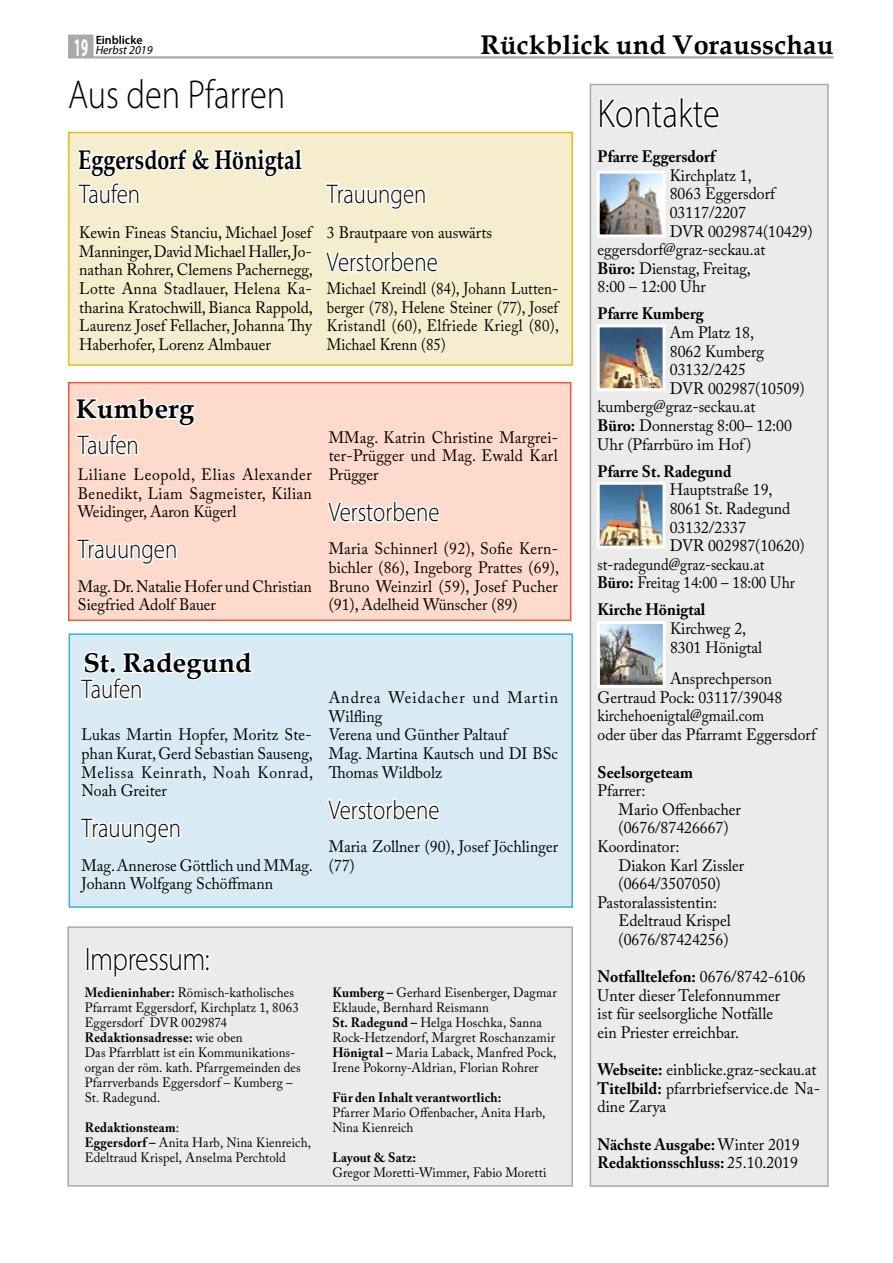
<style>
.page{position:relative;width:893px;height:1263px;background:#fff}
.page>*{position:absolute;margin:0;border:0;box-sizing:border-box;transform-origin:0 0}
.t1{font:300 40.5px "Myriad Pro";color:#000;scale:.85 1}
.t2{font:300 33px "Myriad Pro";letter-spacing:-.02em;color:#000;scale:.85 1}
.t3{font:300 27px "Myriad Pro";color:#000;scale:.85 1}
.t4{font:700 27px "Book Antiqua";letter-spacing:.005em;color:#000}
.t5{font:700 27px "Book Antiqua";letter-spacing:.005em;color:#000;scale:.79 1}
.t6{font:16.5px/18.6px "Adobe Caslon Pro";color:#000;scale:.95 1}
.t7{font:700 16.5px/18.6px "Adobe Caslon Pro";color:#000;scale:.95 1}
.t8{font:16.5px/18.6px "Adobe Caslon Pro";color:#000;text-align:justify;scale:.9 1}
.t9{font:16.5px "Adobe Caslon Pro";color:#000;scale:.89 1}
.t10{font:16.5px "Adobe Caslon Pro";color:#000;scale:.91 1}
.t11{font:13.5px/15px "Adobe Caslon Pro";letter-spacing:.01em;color:#000;scale:.95 1}
.t12{font:700 13.5px "Adobe Caslon Pro";letter-spacing:.015em;color:#000;scale:.95 1}
.t13{font:italic 12px/10.5px "Myriad Pro";color:#000}
.s1{font-weight:600;font-style:normal}
.s2{font-weight:700;font-style:normal;font-size:25.5px;color:#fff}
.s3{font-weight:700}
.s4{font-weight:400}
</style>
<div class="page">
<div style="left:590px;top:84px;width:239px;height:1103px;background:#ebebec;border:2px solid #a7a9ac"></div>
<img style="left:601px;top:328px;width:61px;height:59px">
<div style="left:597px;top:324px;width:69px;height:67px;border:3px solid #fff"></div>
<img style="left:601px;top:486px;width:61px;height:58px">
<div style="left:597px;top:482px;width:69px;height:66px;border:3px solid #fff"></div>
<img style="left:601px;top:625px;width:61px;height:59px">
<div style="left:597px;top:621px;width:69px;height:67px;border:3px solid #fff"></div>
<svg style="left:478px;top:56px;width:356px;height:248px"></svg>
<div style="left:68px;top:132px;width:505px;height:234px;background:#f6edcf;border:2px solid #dfbf1d"></div>
<div style="left:68px;top:382px;width:503px;height:239px;background:#fddacb;border:2px solid #f1583e"></div>
<div style="left:69px;top:633px;width:504px;height:275px;background:#d8ebf4;border:2px solid #35b3d7"></div>
<div style="left:67px;top:926px;width:506px;height:261px;background:#ebebec"></div>
<svg style="left:323px;top:131px;width:117px;height:254px"></svg>
<svg style="left:325px;top:500px;width:117px;height:136px"></svg>
<svg style="left:325px;top:798px;width:117px;height:165px"></svg>
<hr style="left:68px;top:56px;width:765px;height:3px;background:#a7a9ac">
<svg style="left:67px;top:34px;width:237px;height:1087px"></svg>
<p class="t13" style="left:74px;top:34px;width:80px;text-indent:22px"><span class="s1">Einblicke<br></span><span class="s2">19</span> Herbst 2019</p>
<h1 class="t1" style="left:68px;top:70px;width:257px">Aus den Pfarren</h1>
<h3 class="t5" style="left:78px;top:141px;width:285px">Eggersdorf &amp; Hönigtal</h3>
<h3 class="t3" style="left:79px;top:178px;width:73px">Taufen</h3>
<p class="t6" style="left:79px;top:223px;width:248px;text-align:justify">Kewin Fineas Stanciu, Michael Josef Manninger, David Michael Haller, Jo&shy;nathan Rohrer, Clemens Pachernegg, Lotte Anna Stadlauer, Helena Ka&shy;tharina Kratochwill, Bianca Rappold, Laurenz Josef Fellacher, Johanna Thy Haberhofer, Lorenz Almbauer</p>
<h3 class="t4" style="left:76px;top:390px;width:120px">Kumberg</h3>
<h3 class="t3" style="left:78px;top:429px;width:73px">Taufen</h3>
<p class="t6" style="left:78px;top:465px;width:248px;text-align:justify">Liliane Leopold, Elias Alexander Benedikt, Liam Sagmeister, Kilian Weidinger, Aaron Kügerl</p>
<h3 class="t3" style="left:78px;top:533px;width:119px">Trauungen</h3>
<p class="t6" style="left:78px;top:576px;width:248px">Mag. Dr. Natalie Hofer und Christian<br>Siegfried Adolf Bauer</p>
<h3 class="t4" style="left:84px;top:644px;width:170px">St. Radegund</h3>
<h3 class="t3" style="left:82px;top:673px;width:73px">Taufen</h3>
<p class="t6" style="left:82px;top:725px;width:245px;text-align:justify">Lukas Martin Hopfer, Moritz Ste&shy;phan Kurat, Gerd Sebastian Sauseng, Melissa Keinrath, Noah Konrad, Noah Greiter</p>
<h3 class="t3" style="left:82px;top:812px;width:119px">Trauungen</h3>
<p class="t6" style="left:82px;top:855px;width:245px">Mag. Annerose Göttlich und MMag.<br>Johann Wolfgang Schöffmann</p>
<h2 class="t2" style="left:85px;top:939px;width:149px">Impressum:</h2>
<p class="t11" style="left:85px;top:985px;width:229px"><span class="s3">Medieninhaber:</span> Römisch-katholisches Pfarramt Eggersdorf, Kirchplatz 1, 8063<br>Eggersdorf DVR 0029874<br><span class="s3">Redaktionsadresse:</span> wie oben<br>Das Pfarrblatt ist ein Kommunikations&shy;organ der röm. kath. Pfarrgemeinden des Pfarrverbands Eggersdorf – Kumberg – St. Radegund.</p>
<p class="t11" style="left:85px;top:1120px;width:240px"><span class="s3">Redaktionsteam</span>:<br><span class="s3">Eggersdorf –</span> Anita Harb, Nina Kienreich,<br>Edeltraud Krispel, Anselma Perchtold</p>
<h3 class="t4" style="left:481px;top:27px;width:354px">Rückblick und Vorausschau</h3>
<h3 class="t3" style="left:327px;top:177px;width:119px">Trauungen</h3>
<p class="t6" style="left:327px;top:223px;width:175px">3 Brautpaare von auswärts</p>
<h3 class="t3" style="left:327px;top:245px;width:132px">Verstorbene</h3>
<p class="t8" style="left:327px;top:279px;width:259px">Michael Kreindl (84), Johann Lutten&shy;berger (78), Helene Steiner (77), Josef Kristandl (60), Elfriede Kriegl (80), Michael Krenn (85)</p>
<p class="t6" style="left:329px;top:428px;width:243px;text-align:justify">MMag. Katrin Christine Margrei&shy;ter-Prügger und Mag. Ewald Karl Prügger</p>
<h3 class="t3" style="left:329px;top:496px;width:132px">Verstorbene</h3>
<p class="t6" style="left:329px;top:539px;width:244px;text-align:justify">Maria Schinnerl (92), Sofie Kern&shy;bichler (86), Ingeborg Prattes (69), Bruno Weinzirl (59), Josef Pucher (91), Adelheid Wünscher (89)</p>
<p class="t6" style="left:329px;top:688px;width:243px">Andrea Weidacher und Martin<br>Wilfling<br>Verena und Günther Paltauf<br>Mag. Martina Kautsch und DI BSc<br>Thomas Wildbolz</p>
<h3 class="t3" style="left:329px;top:793px;width:132px">Verstorbene</h3>
<p class="t6" style="left:329px;top:837px;width:243px">Maria Zollner (90), Josef Jöchlinger (77)</p>
<p class="t11" style="left:332px;top:985px;width:238px"><span class="s3">Kumberg –</span> Gerhard Eisenberger, Dagmar Eklaude, Bernhard Reismann<br><span class="s3">St. Radegund –</span> Helga Hoschka, Sanna Rock-Hetzendorf, Margret Roschanzamir <span class="s3">Hönigtal –</span> Maria Laback, Manfred Pock, Irene Pokorny-Aldrian, Florian Rohrer</p>
<p class="t12" style="left:332px;top:1090px;width:179px">Für den Inhalt verantwortlich:</p>
<p class="t11" style="left:332px;top:1105px;width:226px">Pfarrer Mario Offenbacher, Anita Harb,<br>Nina Kienreich</p>
<p class="t12" style="left:332px;top:1150px;width:89px">Layout &amp; Satz:</p>
<p class="t11" style="left:332px;top:1165px;width:227px">Gregor Moretti-Wimmer, Fabio Moretti</p>
<h1 class="t1" style="left:598px;top:89px;width:145px">Kontakte</h1>
<p class="t7" style="left:598px;top:147px;width:125px">Pfarre Eggersdorf</p>
<p class="t6" style="left:670px;top:166px;width:88px">Kirchplatz 1,</p>
<p class="t6" style="left:670px;top:184px;width:112px">8063 Eggersdorf</p>
<p class="t6" style="left:670px;top:203px;width:82px">03117/2207</p>
<p class="t6" style="left:670px;top:222px;width:152px">DVR 0029874(10429)</p>
<p class="t6" style="left:598px;top:240px;width:178px">eggersdorf@graz-seckau.at</p>
<p class="t6" style="left:598px;top:259px;width:163px"><span class="s3">Büro:</span> Dienstag, Freitag,</p>
<p class="t6" style="left:598px;top:277px;width:116px">8:00 – 12:00 Uhr</p>
<p class="t7" style="left:598px;top:304px;width:113px">Pfarre Kumberg</p>
<p class="t6" style="left:670px;top:323px;width:90px">Am Platz 18,</p>
<p class="t6" style="left:670px;top:342px;width:101px">8062 Kumberg</p>
<p class="t6" style="left:670px;top:360px;width:82px">03132/2425</p>
<p class="t6" style="left:670px;top:379px;width:143px">DVR 002987(10509)</p>
<p class="t6" style="left:598px;top:397px;width:168px">kumberg@graz-seckau.at</p>
<p class="t6" style="left:598px;top:416px;width:206px"><span class="s3">Büro:</span> Donnerstag 8:00– 12:00</p>
<p class="t6" style="left:598px;top:435px;width:163px">Uhr (Pfarrbüro im Hof )</p>
<p class="t7" style="left:598px;top:462px;width:142px">Pfarre St. Radegund</p>
<p class="t6" style="left:670px;top:480px;width:110px">Hauptstraße 19,</p>
<p class="t6" style="left:670px;top:499px;width:128px">8061 St. Radegund</p>
<p class="t6" style="left:670px;top:518px;width:82px">03132/2337</p>
<p class="t6" style="left:670px;top:536px;width:143px">DVR 002987(10620)</p>
<p class="t9" style="left:598px;top:554px;width:189px">st-radegund@graz-seckau.at</p>
<p class="t10" style="left:598px;top:573px;width:218px"><span class="s3">Büro:</span> Freitag 14:00 – 18:00 Uhr</p>
<p class="t7" style="left:598px;top:600px;width:115px">Kirche Hönigtal</p>
<p class="t6" style="left:670px;top:619px;width:99px">Kirchweg 2,<br>8301 Hönigtal</p>
<p class="t6" style="left:598px;top:669px;width:231px;text-indent:72px">Ansprechperson<br>Gertraud Pock: 03117/39048 kirchehoenigtal@gmail.com<br>oder über das Pfarramt Eggersdorf</p>
<p class="t7" style="left:598px;top:762px;width:102px">Seelsorgeteam</p>
<p class="t6" style="left:598px;top:781px;width:52px">Pfarrer:</p>
<p class="t6" style="left:619px;top:800px;width:130px">Mario Offenbacher</p>
<p class="t6" style="left:619px;top:818px;width:117px">(0676/87426667)</p>
<p class="t6" style="left:598px;top:837px;width:88px">Koordinator:</p>
<p class="t6" style="left:619px;top:855px;width:134px">Diakon Karl Zissler</p>
<p class="t6" style="left:619px;top:874px;width:109px">(0664/3507050)</p>
<p class="t6" style="left:598px;top:893px;width:127px">Pastoralassistentin:</p>
<p class="t6" style="left:619px;top:911px;width:119px">Edeltraud Krispel</p>
<p class="t6" style="left:619px;top:930px;width:117px">(0676/87424256)</p>
<p class="t6" style="left:598px;top:967px;width:221px"><span class="s3">Notfalltelefon:</span> 0676/8742-6106<br>Unter dieser Telefonnummer<br>ist für seelsorgliche Notfälle<br>ein Priester erreichbar.</p>
<p class="t6" style="left:598px;top:1060px;width:236px"><span class="s3">Webseite:</span> einblicke.graz-seckau.at<br><span class="s3">Titelbild:</span> pfarrbriefservice.de Na&shy;dine Zarya</p>
<p class="t7" style="left:598px;top:1135px;width:214px">Nächste Ausgabe: <span class="s4">Winter 2019<br></span>Redaktionsschluss: <span class="s4">25.10.2019</span></p>
</div>
